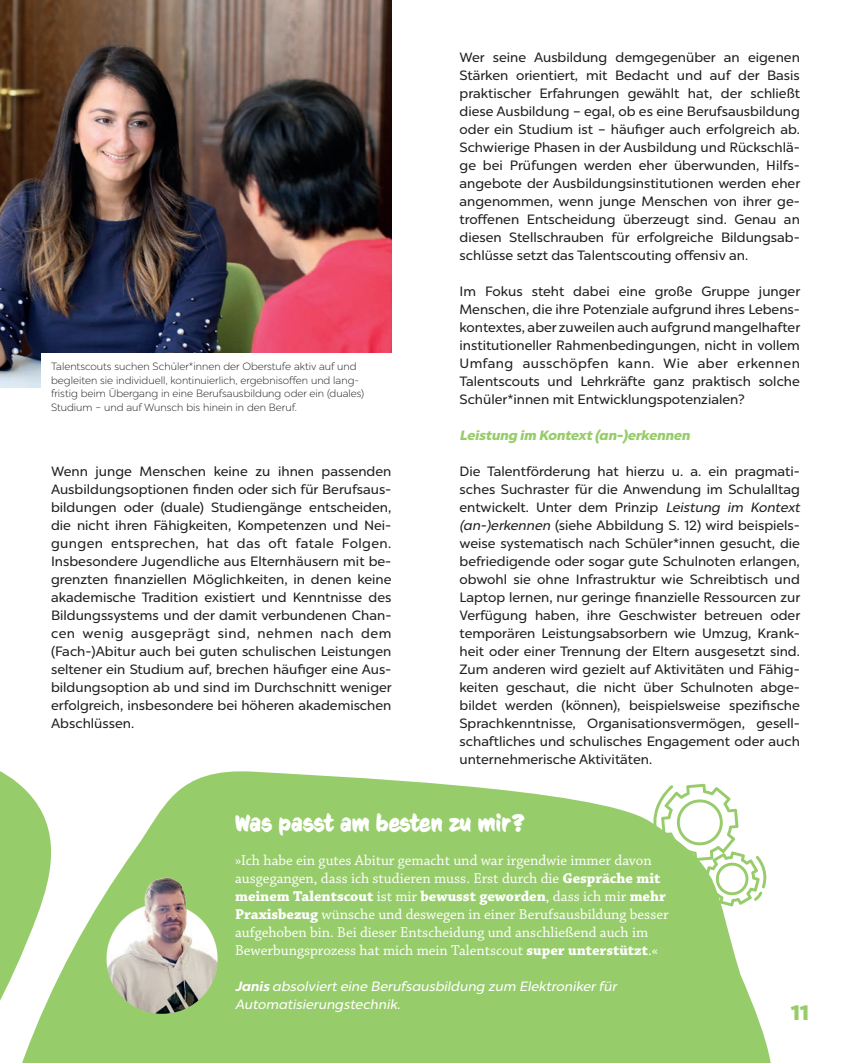
<style>
.page{position:relative;width:851px;height:1063px;background:#fff}
.page>*{position:absolute;margin:0;border:0;box-sizing:border-box;transform-origin:0 0}
.t1{font:700 22.5px "CC Sign Language";color:#fff}
.t2{font:800 21px "Chronica Pro";color:#97cc6a}
.t3{font:15px/18px "Chaparral Pro";color:#fff}
.t4{font:13.5px/18px "Chronica Pro";color:#231f20;text-align:justify}
.t5{font:13.5px/18px "Chronica Pro Regular It";color:#fff}
.t6{font:13.5px "Chronica Pro Black It";color:#97cc6a}
.t7{font:300 10.5px/13.5px "Chronica Pro";color:#231f20}
.s1{font-family:"Chronica Pro Regular It"}
.s2{font-weight:700}
.s3{font-family:"Chronica Pro";font-weight:700;font-style:italic}
</style>
<div class="page">
<img style="left:0;top:0;width:391px;height:387px">
<svg style="left:0;top:771px;width:771px;height:292px;fill:#97cc6a"></svg>
<img style="left:77px;top:874px;width:170px;height:170px">
<svg style="left:653px;top:784px;width:117px;height:122px"></svg>
<div style="left:41px;top:353px;width:350px;height:69px;background:#fff"></div>
<p class="t7" style="left:51px;top:360px;width:314px">Talentscouts suchen Schüler*innen der Oberstufe aktiv auf und begleiten sie individuell, kontinuierlich, ergebnisoffen und lang&shy;fristig beim Übergang in eine Berufsausbildung oder ein (duales)<br>Studium – und auf Wunsch bis hinein in den Beruf.</p>
<p class="t4" style="left:51px;top:463px;width:342px">Wenn junge Menschen keine zu ihnen passenden Ausbildungsoptionen finden oder sich für Berufsaus&shy;bildungen oder (duale) Studiengänge entscheiden, die nicht ihren Fähigkeiten, Kompetenzen und Nei&shy;gungen entsprechen, hat das oft fatale Folgen.<br>Insbesondere Jugendliche aus Elternhäusern mit be&shy;grenzten finanziellen Möglichkeiten, in denen keine akademische Tradition existiert und Kenntnisse des Bildungssystems und der damit verbundenen Chan&shy;cen wenig ausgeprägt sind, nehmen nach dem (Fach-)Abitur auch bei guten schulischen Leistungen seltener ein Studium auf, brechen häufiger eine Aus&shy;bildungsoption ab und sind im Durchschnitt weniger erfolgreich, insbesondere bei höheren akademischen Abschlüssen.</p>
<p class="t4" style="left:459px;top:48px;width:342px">Wer seine Ausbildung demgegenüber an eigenen Stärken orientiert, mit Bedacht und auf der Basis praktischer Erfahrungen gewählt hat, der schließt diese Ausbildung – egal, ob es eine Berufsausbildung oder ein Studium ist – häufiger auch erfolgreich ab.<br>Schwierige Phasen in der Ausbildung und Rückschlä&shy;ge bei Prüfungen werden eher überwunden, Hilfs&shy;angebote der Ausbildungsinstitutionen werden eher angenommen, wenn junge Menschen von ihrer ge&shy;troffenen Entscheidung überzeugt sind. Genau an diesen Stellschrauben für erfolgreiche Bildungsab&shy;schlüsse setzt das Talentscouting offensiv an.</p>
<p class="t4" style="left:459px;top:282px;width:342px">Im Fokus steht dabei eine große Gruppe junger Menschen, die ihre Potenziale aufgrund ihres Lebens&shy;kontextes, aber zuweilen auch aufgrund mangelhafter institutioneller Rahmenbedingungen, nicht in vollem Umfang ausschöpfen kann. Wie aber erkennen Talentscouts und Lehrkräfte ganz praktisch solche Schüler*innen mit Entwicklungspotenzialen?</p>
<p class="t6" style="left:459px;top:427px;width:232px">Leistung im Kontext (an-)erkennen</p>
<p class="t4" style="left:459px;top:462px;width:342px">Die Talentförderung hat hierzu u. a. ein pragmati&shy;sches Suchraster für die Anwendung im Schulalltag entwickelt. Unter dem Prinzip <span class="s1">Leistung im Kontext (an-)erkennen</span> (siehe Abbildung S. 12) wird beispiels&shy;weise systematisch nach Schüler*innen gesucht, die befriedigende oder sogar gute Schulnoten erlangen, obwohl sie ohne Infrastruktur wie Schreibtisch und Laptop lernen, nur geringe finanzielle Ressourcen zur Verfügung haben, ihre Geschwister betreuen oder temporären Leistungsabsorbern wie Umzug, Krank&shy;heit oder einer Trennung der Eltern ausgesetzt sind.<br>Zum anderen wird gezielt auf Aktivitäten und Fähig&shy;keiten geschaut, die nicht über Schulnoten abge&shy;bildet werden (können), beispielsweise spezifische Sprachkenntnisse, Organisationsvermögen, gesell&shy;schaftliches und schulisches Engagement oder auch unternehmerische Aktivitäten.</p>
<h1 class="t1" style="left:235px;top:810px;width:291px">Was passt am besten zu mir?</h1>
<p class="t3" style="left:235px;top:852px;width:435px">»Ich habe ein gutes Abitur gemacht und war irgendwie immer davon ausgegangen, dass ich studieren muss. Erst durch die <span class="s2">Gespräche mit meinem Talentscout</span> ist mir <span class="s2">bewusst geworden</span>, dass ich mir <span class="s2">mehr Praxisbezug</span> wünsche und deswegen in einer Berufsausbildung besser aufgehoben bin. Bei dieser Entscheidung und anschließend auch im Bewerbungsprozess hat mich mein Talentscout <span class="s2">super unterstützt</span>.«</p>
<p class="t5" style="left:235px;top:977px;width:383px"><span class="s3">Janis</span> absolviert eine Berufsausbildung zum Elektroniker für<br>Automatisierungstechnik.</p>
<h2 class="t2" style="left:790px;top:999px;width:20px">11</h2>
</div>
